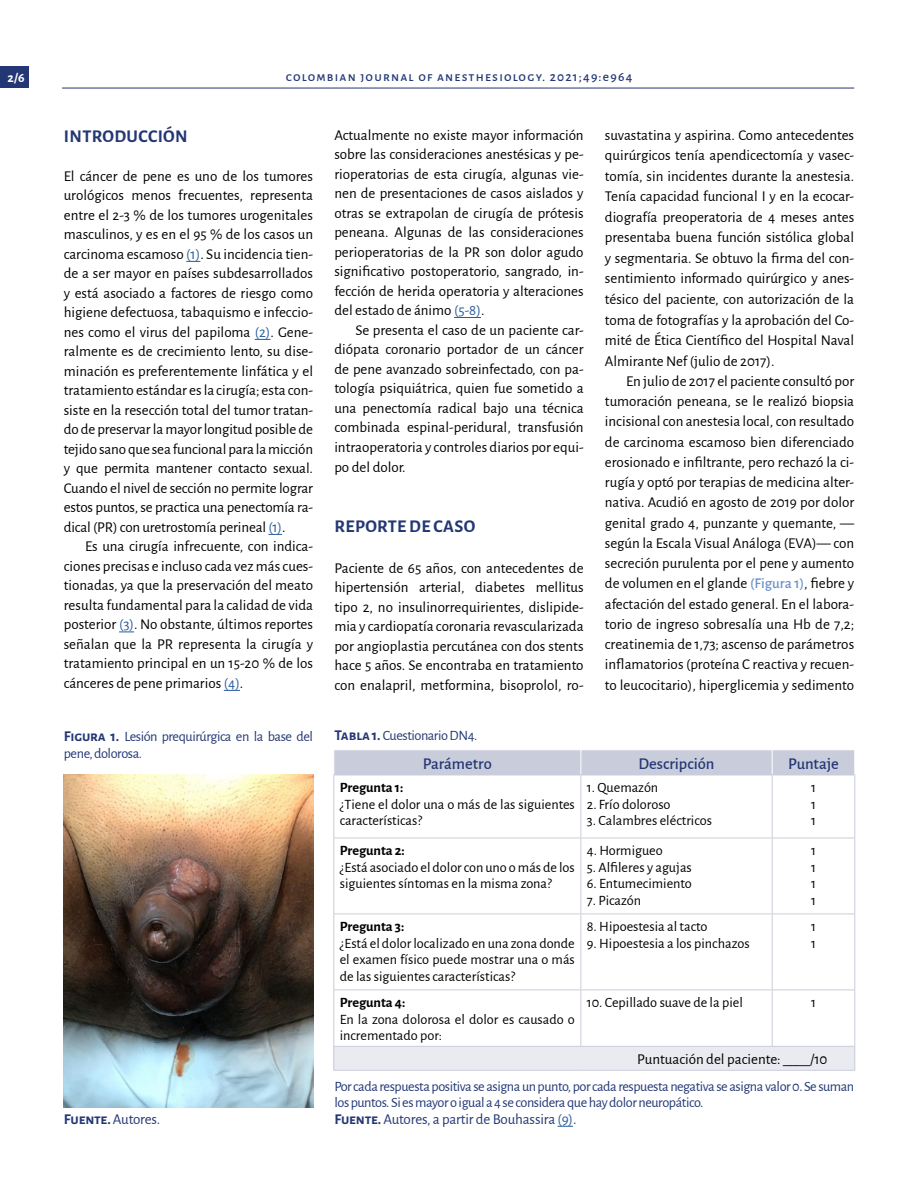
<style>
.page{position:relative;width:918px;height:1188px;background:#fff}
.page>*{position:absolute;margin:0;border:0;box-sizing:border-box;transform-origin:0 0}
.t1{font:700 18px "Alegreya Sans";letter-spacing:.015em;color:#233774}
.t2{font:500 16.5px "Alegreya Sans";color:#233774}
.t3{font:15px/19.5px "Alegreya Sans";color:#000;text-align:justify}
.t4{font:15px "Alegreya Sans";letter-spacing:-.01em;color:#233774}
.t5{font:14.25px/16.5px "Alegreya Sans";color:#000}
.t6{font:14.25px/16.5px "Alegreya Sans";letter-spacing:-.03em;color:#233774}
.t7{font:700 14.25px "Alegreya Sans";color:#000}
.t8{font:500 13.5px "Alegreya Sans";letter-spacing:.09em;color:#233774}
.t9{font:700 13.5px "Alegreya Sans";color:#fff}
.s1{color:#275b9b}
.s2{font-weight:500;color:#6d91ca}
.s3{font-weight:700;font-size:15px}
.s4{font-weight:700}
</style>
<div class="page">
<div style="left:0;top:67px;width:29px;height:21px;background:#233774"></div>
<hr style="left:62px;top:88px;width:792px;height:1px;background:#233774">
<svg style="left:558px;top:1126px;width:15px;height:1px"></svg>
<svg style="left:186px;top:261px;width:14px;height:1px"></svg>
<svg style="left:255px;top:339px;width:15px;height:1px"></svg>
<svg style="left:268px;top:534px;width:14px;height:1px"></svg>
<svg style="left:119px;top:632px;width:15px;height:1px"></svg>
<svg style="left:224px;top:690px;width:16px;height:1px"></svg>
<svg style="left:454px;top:317px;width:27px;height:1px"></svg>
<img style="left:64px;top:775px;width:249px;height:332px">
<svg style="left:334px;top:776px;width:520px;height:270px"></svg>
<div style="left:334px;top:1046px;width:521px;height:24px;background:#eaebf1"></div>
<div style="left:334px;top:750px;width:521px;height:25px;background:#c9cddb"></div>
<svg style="left:855px;top:1047px;width:1px;height:23px"></svg>
<hr style="left:334px;top:1070px;width:247px;height:1px;background:#c9cddb">
<hr style="left:581px;top:1070px;width:191px;height:1px;background:#c9cddb">
<hr style="left:772px;top:1070px;width:83px;height:1px;background:#c9cddb">
<hr style="left:333px;top:775px;width:248px;height:1px;background:#c9cddb">
<hr style="left:333px;top:775px;width:1px;height:63px;background:#c9cddb">
<hr style="left:581px;top:775px;width:191px;height:1px;background:#c9cddb">
<hr style="left:581px;top:775px;width:1px;height:63px;background:#c9cddb">
<hr style="left:772px;top:775px;width:83px;height:1px;background:#c9cddb">
<hr style="left:772px;top:775px;width:1px;height:63px;background:#c9cddb">
<hr style="left:854px;top:775px;width:1px;height:63px;background:#c9cddb">
<hr style="left:333px;top:838px;width:248px;height:1px;background:#c9cddb">
<hr style="left:333px;top:838px;width:1px;height:76px;background:#c9cddb">
<hr style="left:581px;top:838px;width:191px;height:1px;background:#c9cddb">
<hr style="left:581px;top:838px;width:1px;height:76px;background:#c9cddb">
<hr style="left:772px;top:838px;width:83px;height:1px;background:#c9cddb">
<hr style="left:772px;top:838px;width:1px;height:76px;background:#c9cddb">
<hr style="left:854px;top:838px;width:1px;height:76px;background:#c9cddb">
<hr style="left:333px;top:914px;width:248px;height:1px;background:#c9cddb">
<hr style="left:333px;top:914px;width:1px;height:76px;background:#c9cddb">
<hr style="left:581px;top:914px;width:191px;height:1px;background:#c9cddb">
<hr style="left:581px;top:914px;width:1px;height:76px;background:#c9cddb">
<hr style="left:772px;top:914px;width:83px;height:1px;background:#c9cddb">
<hr style="left:772px;top:914px;width:1px;height:76px;background:#c9cddb">
<hr style="left:854px;top:914px;width:1px;height:76px;background:#c9cddb">
<hr style="left:333px;top:990px;width:248px;height:1px;background:#c9cddb">
<hr style="left:333px;top:990px;width:1px;height:56px;background:#c9cddb">
<hr style="left:581px;top:990px;width:191px;height:1px;background:#c9cddb">
<hr style="left:581px;top:990px;width:1px;height:56px;background:#c9cddb">
<hr style="left:772px;top:990px;width:83px;height:1px;background:#c9cddb">
<hr style="left:772px;top:990px;width:1px;height:56px;background:#c9cddb">
<hr style="left:854px;top:990px;width:1px;height:56px;background:#c9cddb">
<hr style="left:333px;top:1046px;width:248px;height:1px;background:#c9cddb">
<hr style="left:581px;top:1046px;width:191px;height:1px;background:#c9cddb">
<hr style="left:772px;top:1046px;width:83px;height:1px;background:#c9cddb">
<p class="t9" style="left:7px;top:68px;width:19px">2/6</p>
<p class="t8" style="left:286px;top:67px;width:348px">colombian journal of anesthesiology. 2021;49:e964</p>
<p class="t1" style="left:64px;top:123px;width:125px">INTRODUCCIÓN</p>
<p class="t3" style="left:64px;top:166px;width:251px">El cáncer de pene es uno de los tumores urológicos menos frecuentes, representa entre el 2-3 % de los tumores urogenitales masculinos, y es en el 95 % de los casos un carcinoma escamoso <span class="s1">(1)</span>. Su incidencia tien&shy;de a ser mayor en países subdesarrollados y está asociado a factores de riesgo como higiene defectuosa, tabaquismo e infeccio&shy;nes como el virus del papiloma <span class="s1">(2)</span>. Gene&shy;ralmente es de crecimiento lento, su dise&shy;minación es preferentemente linfática y el tratamiento estándar es la cirugía; esta con&shy;siste en la resección total del tumor tratan&shy;do de preservar la mayor longitud posible de tejido sano que sea funcional para la micción y que permita mantener contacto sexual.<br>Cuando el nivel de sección no permite lograr estos puntos, se practica una penectomía ra&shy;dical (PR) con uretrostomía perineal <span class="s1">(1)</span>.</p>
<p class="t3" style="left:64px;top:536px;width:251px;text-indent:21px">Es una cirugía infrecuente, con indica&shy;ciones precisas e incluso cada vez más cues&shy;tionadas, ya que la preservación del meato resulta fundamental para la calidad de vida posterior <span class="s1">(3)</span>. No obstante, últimos reportes señalan que la PR representa la cirugía y tratamiento principal en un 15-20 % de los cánceres de pene primarios <span class="s1">(4)</span>.</p>
<p class="t3" style="left:334px;top:124px;width:251px">Actualmente no existe mayor información sobre las consideraciones anestésicas y pe&shy;rioperatorias de esta cirugía, algunas vie&shy;nen de presentaciones de casos aislados y otras se extrapolan de cirugía de prótesis peneana. Algunas de las consideraciones perioperatorias de la PR son dolor agudo significativo postoperatorio, sangrado, in&shy;fección de herida operatoria y alteraciones del estado de ánimo <span class="s1">(5-8)</span>.</p>
<p class="t3" style="left:334px;top:319px;width:251px;text-indent:21px">Se presenta el caso de un paciente car&shy;diópata coronario portador de un cáncer de pene avanzado sobreinfectado, con pa&shy;tología psiquiátrica, quien fue sometido a una penectomía radical bajo una técnica combinada espinal-peridural, transfusión intraoperatoria y controles diarios por equi&shy;po del dolor.</p>
<p class="t1" style="left:335px;top:513px;width:142px">REPORTE DE CASO</p>
<p class="t3" style="left:334px;top:557px;width:251px">Paciente de 65 años, con antecedentes de hipertensión arterial, diabetes mellitus tipo 2, no insulinorrequirientes, dislipide&shy;mia y cardiopatía coronaria revascularizada por angioplastia percutánea con dos stents hace 5 años. Se encontraba en tratamiento con enalapril, metformina, bisoprolol, ro-</p>
<p class="t3" style="left:605px;top:124px;width:251px;line-height:20.5px">suvastatina y aspirina. Como antecedentes quirúrgicos tenía apendicectomía y vasec&shy;tomía, sin incidentes durante la anestesia.<br>Tenía capacidad funcional I y en la ecocar&shy;diografía preoperatoria de 4 meses antes presentaba buena función sistólica global y segmentaria. Se obtuvo la firma del con&shy;sentimiento informado quirúrgico y anes&shy;tésico del paciente, con autorización de la toma de fotografías y la aprobación del Co&shy;mité de Ética Científico del Hospital Naval Almirante Nef (julio de 2017).</p>
<p class="t3" style="left:605px;top:370px;width:251px;line-height:20.2px;text-indent:21px">En julio de 2017 el paciente consultó por tumoración peneana, se le realizó biopsia incisional con anestesia local, con resultado de carcinoma escamoso bien diferenciado erosionado e infiltrante, pero rechazó la ci&shy;rugía y optó por terapias de medicina alter&shy;nativa. Acudió en agosto de 2019 por dolor genital grado 4, punzante y quemante, — según la Escala Visual Análoga (EVA)— con secreción purulenta por el pene y aumento de volumen en el glande <span class="s2">(Figura 1)</span>, fiebre y afectación del estado general. En el labora&shy;torio de ingreso sobresalía una Hb de 7,2; creatinemia de 1,73; ascenso de parámetros inflamatorios (proteína C reactiva y recuen&shy;to leucocitario), hiperglicemia y sedimento</p>
<p class="t6" style="left:64px;top:728px;width:251px"><span class="s3">Figura 1.</span> Lesión prequirúrgica en la base del pene, dolorosa.</p>
<p class="t6" style="left:334px;top:727px;width:145px"><span class="s3">Tabla 1.</span> Cuestionario DN4.</p>
<p class="t2" style="left:423px;top:752px;width:70px">Parámetro</p>
<p class="t2" style="left:639px;top:752px;width:77px">Descripción</p>
<p class="t2" style="left:788px;top:752px;width:52px">Puntaje</p>
<p class="t7" style="left:340px;top:777px;width:65px">Pregunta 1:</p>
<p class="t5" style="left:340px;top:795px;width:237px">¿Tiene el dolor una o más de las siguientes características?</p>
<p class="t7" style="left:340px;top:840px;width:67px">Pregunta 2:</p>
<p class="t5" style="left:340px;top:858px;width:237px">¿Está asociado el dolor con uno o más de los siguientes síntomas en la misma zona?</p>
<p class="t7" style="left:340px;top:916px;width:66px">Pregunta 3:</p>
<p class="t5" style="left:340px;top:934px;width:237px;text-align:justify">¿Está el dolor localizado en una zona donde el examen físico puede mostrar una o más de las siguientes características?</p>
<p class="t7" style="left:340px;top:992px;width:67px">Pregunta 4:</p>
<p class="t5" style="left:340px;top:1010px;width:237px">En la zona dolorosa el dolor es causado o incrementado por:</p>
<p class="t5" style="left:587px;top:779px;width:73px">1. Quemazón</p>
<p class="t5" style="left:587px;top:795px;width:85px">2. Frío doloroso</p>
<p class="t5" style="left:587px;top:812px;width:127px">3. Calambres eléctricos</p>
<p class="t5" style="left:587px;top:842px;width:77px">4. Hormigueo</p>
<p class="t5" style="left:587px;top:858px;width:106px">5. Alfileres y agujas</p>
<p class="t5" style="left:587px;top:875px;width:107px">6. Entumecimiento</p>
<p class="t5" style="left:587px;top:891px;width:56px">7. Picazón</p>
<p class="t5" style="left:587px;top:918px;width:122px">8. Hipoestesia al tacto</p>
<p class="t5" style="left:587px;top:934px;width:164px">9. Hipoestesia a los pinchazos</p>
<p class="t5" style="left:811px;top:779px;width:6px;text-align:justify">1<br>1<br>1</p>
<p class="t5" style="left:811px;top:842px;width:6px;text-align:justify">1<br>1<br>1<br>1</p>
<p class="t5" style="left:811px;top:918px;width:6px">1<br>1</p>
<p class="t5" style="left:587px;top:994px;width:158px">10. Cepillado suave de la piel</p>
<p class="t5" style="left:811px;top:994px;width:6px">1</p>
<p class="t3" style="left:637px;top:1049px;width:192px">Puntuación del paciente: ____/10</p>
<p class="t6" style="left:334px;top:1077px;width:521px">Por cada respuesta positiva se asigna un punto, por cada respuesta negativa se asigna valor 0. Se suman los puntos. Si es mayor o igual a 4 se considera que hay dolor neuropático.</p>
<p class="t4" style="left:64px;top:1109px;width:98px"><span class="s4">Fuente.</span> Autores.</p>
<p class="t4" style="left:334px;top:1109px;width:244px"><span class="s4">Fuente.</span> Autores, a partir de Bouhassira <span class="s1">(9)</span>.</p>
</div>
